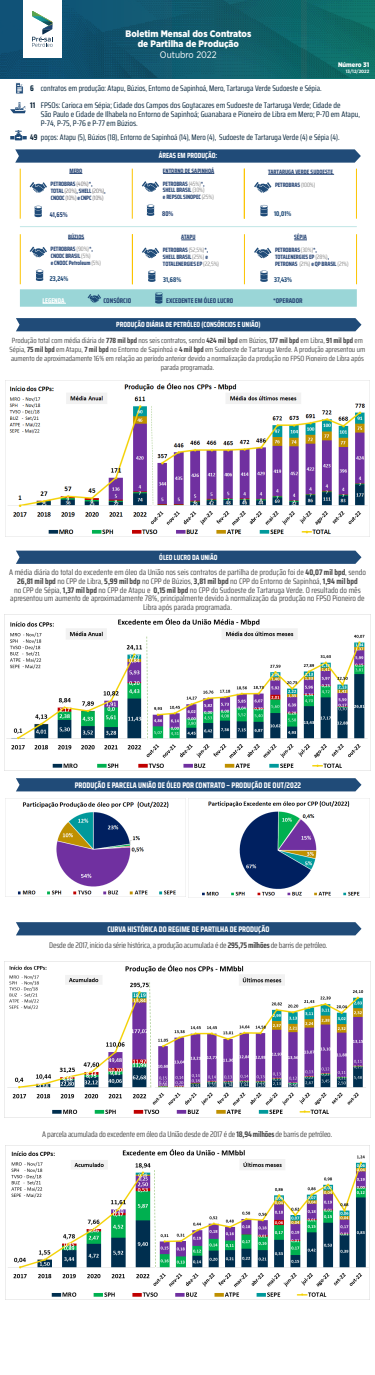
<style>
.page{position:relative;width:375px;height:1375px;background:#fff}
.page>*{position:absolute;margin:0;border:0;box-sizing:border-box;transform-origin:0 0}
.Parágrafo_básico{font:900 9.44px/10.4px "Gotham Narrow";color:#fff;text-align:center}
.Parágrafo_básico-2{font:9.44px "Gotham Narrow";color:#fff}
.texto{font:8.12px/8.8px "Saira Condensed";color:#4a4a4a;text-align:center}
.texto-2{font:8.12px/8.8px "Saira Condensed";color:#002037}
.texto-3{font:8.12px "Saira Condensed";letter-spacing:-.02em;color:#4a4a4a}
.Titulos{font:700 8.12px "Saira Condensed";color:#fff}
.texto-4{font:8.12px "Saira Condensed";color:#002037;scale:.96 1}
.texto-5{font:7.5px/9px "Saira Condensed";color:#4a4a4a;text-align:center}
.Titulos-2{font:700 7.5px "Saira Condensed";color:#fff}
.texto-6{font:700 6.88px "Saira Condensed";color:#274575}
.Titulos-3{font:700 6.88px "Saira Condensed";color:#204b78}
.Titulos-4{font:700 6.88px "Saira Condensed";color:#274575}
.texto-7{font:700 6.88px "Saira Condensed";color:#fff}
.Parágrafo_básico-3{font:900 6.62px "Gotham Narrow";color:#fff}
.Titulos-5{font:700 6.25px/6.9px "Saira Condensed";letter-spacing:-.02em;color:#274575}
.Titulos-6{font:700 6.25px "Saira Condensed";color:#274575}
.Parágrafo_básico-4{font:700 4.75px "Gotham Narrow";color:#fff}
.s1{font-weight:700}
.s2{font-weight:700;color:#0e2538}
.s3{font-weight:400;color:#737073}
.s4{font-weight:400;color:#878787}
</style>
<div class="page">
<div style="left:0;top:0;width:375px;height:78px;background:linear-gradient(to right,#104a73,#0f6e66)"></div>
<div style="left:23px;top:0;width:39px;height:58px;background:#fff"></div>
<svg style="left:10px;top:102px;width:16px;height:11px"></svg>
<svg style="left:10px;top:130px;width:17px;height:10px"></svg>
<svg style="left:16px;top:82px;width:7px;height:12px"></svg>
<svg style="left:32px;top:11px;width:21px;height:36px"></svg>
<svg style="left:16px;top:551px;width:346px;height:13px;background:#254f7b"></svg>
<svg style="left:16px;top:318px;width:346px;height:13px;background:#244e7a"></svg>
<svg style="left:16px;top:922px;width:346px;height:13px;background:#264f7b"></svg>
<svg style="left:15px;top:149px;width:346px;height:14px;background:#2e5781"></svg>
<svg style="left:69px;top:173px;width:13px;height:1px"></svg>
<hr style="left:163px;top:173px;width:51px;height:1px;background:#274575">
<hr style="left:268px;top:174px;width:66px;height:1px;background:#274575">
<svg style="left:30px;top:182px;width:17px;height:11px"></svg>
<svg style="left:142px;top:181px;width:17px;height:11px"></svg>
<svg style="left:254px;top:182px;width:17px;height:11px"></svg>
<svg style="left:34px;top:206px;width:8px;height:11px"></svg>
<svg style="left:147px;top:204px;width:7px;height:12px"></svg>
<svg style="left:260px;top:205px;width:8px;height:11px"></svg>
<hr style="left:356px;top:169px;width:1px;height:50px;background:#fcc400">
<hr style="left:20px;top:169px;width:1px;height:50px;background:#fcc400">
<hr style="left:132px;top:169px;width:1px;height:50px;background:#fcc400">
<hr style="left:244px;top:169px;width:1px;height:50px;background:#fcc400">
<div style="left:20px;top:289px;width:337px;height:18px;background:#9ad6d7"></div>
<svg style="left:43px;top:303px;width:23px;height:1px"></svg>
<svg style="left:88px;top:294px;width:13px;height:9px"></svg>
<svg style="left:155px;top:292px;width:8px;height:12px"></svg>
<svg style="left:181px;top:240px;width:15px;height:1px"></svg>
<svg style="left:142px;top:247px;width:17px;height:12px"></svg>
<svg style="left:148px;top:270px;width:8px;height:12px"></svg>
<hr style="left:244px;top:234px;width:1px;height:50px;background:#fcc400">
<hr style="left:356px;top:234px;width:1px;height:50px;background:#fcc400">
<hr style="left:20px;top:234px;width:1px;height:50px;background:#fcc400">
<hr style="left:132px;top:234px;width:1px;height:50px;background:#fcc400">
<svg style="left:294px;top:240px;width:13px;height:1px"></svg>
<svg style="left:254px;top:247px;width:17px;height:12px"></svg>
<svg style="left:260px;top:270px;width:8px;height:12px"></svg>
<svg style="left:68px;top:239px;width:16px;height:1px"></svg>
<svg style="left:30px;top:247px;width:17px;height:11px"></svg>
<svg style="left:36px;top:270px;width:7px;height:11px"></svg>
<hr style="left:20px;top:226px;width:337px;height:1px;background:#00999c">
<img style="left:4px;top:614px;width:367px;height:157px">
<img style="left:6px;top:1145px;width:364px;height:154px">
<svg style="left:16px;top:778px;width:346px;height:13px;background:#26507b"></svg>
<img style="left:7px;top:962px;width:364px;height:155px">
<img style="left:5px;top:799px;width:181px;height:98px">
<img style="left:188px;top:799px;width:182px;height:99px">
<img style="left:5px;top:381px;width:365px;height:155px">
<p class="Parágrafo_básico" style="left:125px;top:28px;width:127px">Boletim Mensal dos Contratos de Partilha de Produção</p>
<p class="Parágrafo_básico-2" style="left:160px;top:49px;width:58px">Outubro 2022</p>
<p class="Parágrafo_básico-3" style="left:338px;top:60px;width:33px">Número 31</p>
<p class="Parágrafo_básico-4" style="left:346px;top:69px;width:25px">13/12/2022</p>
<p class="texto-2" style="left:30px;top:83px;width:293px"><span class="s1">6</span> contratos em produção: Atapu, Búzios, Entorno de Sapinhoá, Mero, Tartaruga Verde Sudoeste e Sépia.</p>
<p class="texto-2" style="left:41px;top:101px;width:321px;text-indent:-11px"><span class="s2">11</span> FPSOs: Carioca em Sépia; Cidade dos Campos dos Goytacazes em Sudoeste de Tartaruga Verde; Cidade de<br>São Paulo e Cidade de Ilhabela no Entorno de Sapinhoá; Guanabara e Pioneiro de Libra em Mero; P-70 em Atapu,<br>P-74, P-75, P-76 e P-77 em Búzios.</p>
<p class="texto-4" style="left:30px;top:131px;width:324px"><span class="s2">49</span> poços: Atapu (5), Búzios (18), Entorno de Sapinhoá (14), Mero (4), Sudoeste de Tartaruga Verde (4) e Sépia (4).</p>
<p class="Titulos-2" style="left:159px;top:150px;width:60px">ÁREAS EM PRODUÇÃO:</p>
<p class="Titulos-5" style="left:69px;top:167px;width:15px">MERO</p>
<p class="Titulos-6" style="left:163px;top:166px;width:53px">ENTORNO DE SAPINHOÁ</p>
<p class="Titulos-6" style="left:268px;top:167px;width:66px">TARTARUGA VERDE SUDOESTE</p>
<p class="Titulos-5" style="left:51px;top:181px;width:56px">PETROBRAS <span class="s3">(40%)</span>*,<br>TOTAL <span class="s3">(20%)</span>, SHELL <span class="s3">(20%)</span>,<br>CNOOC <span class="s3">(10%)</span> e CNPC <span class="s3">(10%)</span></p>
<p class="Titulos-5" style="left:163px;top:180px;width:43px">PETROBRAS <span class="s4">(45%)</span>*,<br>SHELL BRASIL <span class="s4">(30%)</span></p>
<p class="Titulos-5" style="left:275px;top:181px;width:42px">PETROBRAS <span class="s4">(100%)</span></p>
<p class="Titulos-5" style="left:163px;top:194px;width:52px">e REPSOL SINOPEC <span class="s4">(25%)</span></p>
<p class="Titulos-4" style="left:50px;top:209px;width:20px">41,65%</p>
<p class="Titulos-4" style="left:162px;top:208px;width:13px">80%</p>
<p class="Titulos-3" style="left:274px;top:208px;width:19px">10,01%</p>
<p class="Titulos-5" style="left:68px;top:233px;width:18px">BÚZIOS</p>
<p class="Titulos-5" style="left:51px;top:245px;width:44px">PETROBRAS <span class="s4">(90%)</span>*,<br>CNODC BRASIL <span class="s4">(5%)</span></p>
<p class="Titulos-5" style="left:51px;top:259px;width:52px">e CNOOC Petroleum <span class="s4">(5%)</span></p>
<p class="Titulos-3" style="left:50px;top:273px;width:20px">23,24%</p>
<p class="Titulos-5" style="left:181px;top:234px;width:16px">ATAPU</p>
<p class="Titulos-5" style="left:163px;top:247px;width:58px">PETROBRAS <span class="s4">(52,5%)</span>*,<br>SHELL BRASIL <span class="s4">(25%)</span> e<br>TOTALENERGIES EP <span class="s4">(22,5%)</span></p>
<p class="Titulos-3" style="left:163px;top:274px;width:20px">31,68%</p>
<p class="Titulos-5" style="left:294px;top:234px;width:14px">SÉPIA</p>
<p class="Titulos-5" style="left:275px;top:246px;width:56px">PETROBRAS <span class="s4">(30%)</span>*,<br>TOTALENERGIES EP <span class="s4">(28%)</span>,</p>
<p class="Titulos-5" style="left:275px;top:260px;width:75px">PETRONAS <span class="s4">(21%)</span> e QP BRASIL <span class="s4">(21%)</span></p>
<p class="Titulos-3" style="left:274px;top:274px;width:19px">37,43%</p>
<p class="texto-7" style="left:43px;top:295px;width:24px">LEGENDA</p>
<p class="texto-6" style="left:104px;top:295px;width:29px">CONSÓRCIO</p>
<p class="texto-6" style="left:166px;top:295px;width:69px">EXCEDENTE EM ÓLEO LUCRO</p>
<p class="texto-6" style="left:273px;top:295px;width:31px">*OPERADOR</p>
<p class="Titulos-2" style="left:116px;top:319px;width:146px">PRODUÇÃO DIÁRIA DE PETRÓLEO (CONSÓRCIOS E UNIÃO)</p>
<p class="texto-5" style="left:10px;top:336px;width:357px">Produção total com média diária de <span class="s1">778 mil bpd</span> nos seis contratos, sendo <span class="s1">424 mil bpd</span> em Búzios, <span class="s1">177 mil bpd</span> em Libra, <span class="s1">91 mil bpd</span> em Sépia, <span class="s1">75 mil bpd</span> em Atapu, <span class="s1">7 mil bpd</span> no Entorno de Sapinhoá e <span class="s1">4 mil bpd</span> em Sudoeste de Tartaruga Verde. A produção apresentou um aumento de aproximadamente 16% em relação ao período anterior devido a normalização da produção no FPSO Pioneiro de Libra após parada programada.</p>
<p class="Titulos-2" style="left:159px;top:551px;width:60px">ÓLEO LUCRO DA UNIÃO</p>
<p class="texto" style="left:9px;top:568px;width:358px">A média diária do total do excedente em óleo da União nos seis contratos de partilha de produção foi de <span class="s1">40,07 mil bpd</span>, sendo <span class="s1">26,81 mil bpd</span> no CPP de Libra, <span class="s1">5,99 mil bdp</span> no CPP de Búzios, <span class="s1">3,81 mil bpd</span> no CPP do Entorno de Sapinhoá, <span class="s1">1,94 mil bpd<br></span>no CPP de Sépia, <span class="s1">1,37 mil bpd</span> no CPP de Atapu e <span class="s1">0,15 mil bpd</span> no CPP do Sudoeste de Tartaruga Verde. O resultado do mês apresentou um aumento de aproximadamente 78%, principalmente devido à normalização da produção no FPSO Pioneiro de Libra após parada programada.</p>
<p class="Titulos" style="left:75px;top:779px;width:228px">PRODUÇÃO E PARCELA UNIÃO DE ÓLEO POR CONTRATO – PRODUÇÃO DE OUT/2022</p>
<p class="Titulos" style="left:107px;top:923px;width:164px">CURVA HISTÓRICA DO REGIME DE PARTILHA DE PRODUÇÃO</p>
<p class="texto-3" style="left:49px;top:939px;width:280px">Desde de 2017, início da série histórica, a produção acumulada é de <span class="s1">295,75 milhões</span> de barris de petróleo.</p>
<p class="texto-3" style="left:42px;top:1128px;width:292px">A parcela acumulada do excedente em óleo da União desde de 2017 é de <span class="s1">18,94 milhões</span> de barris de petróleo.</p>
</div>
